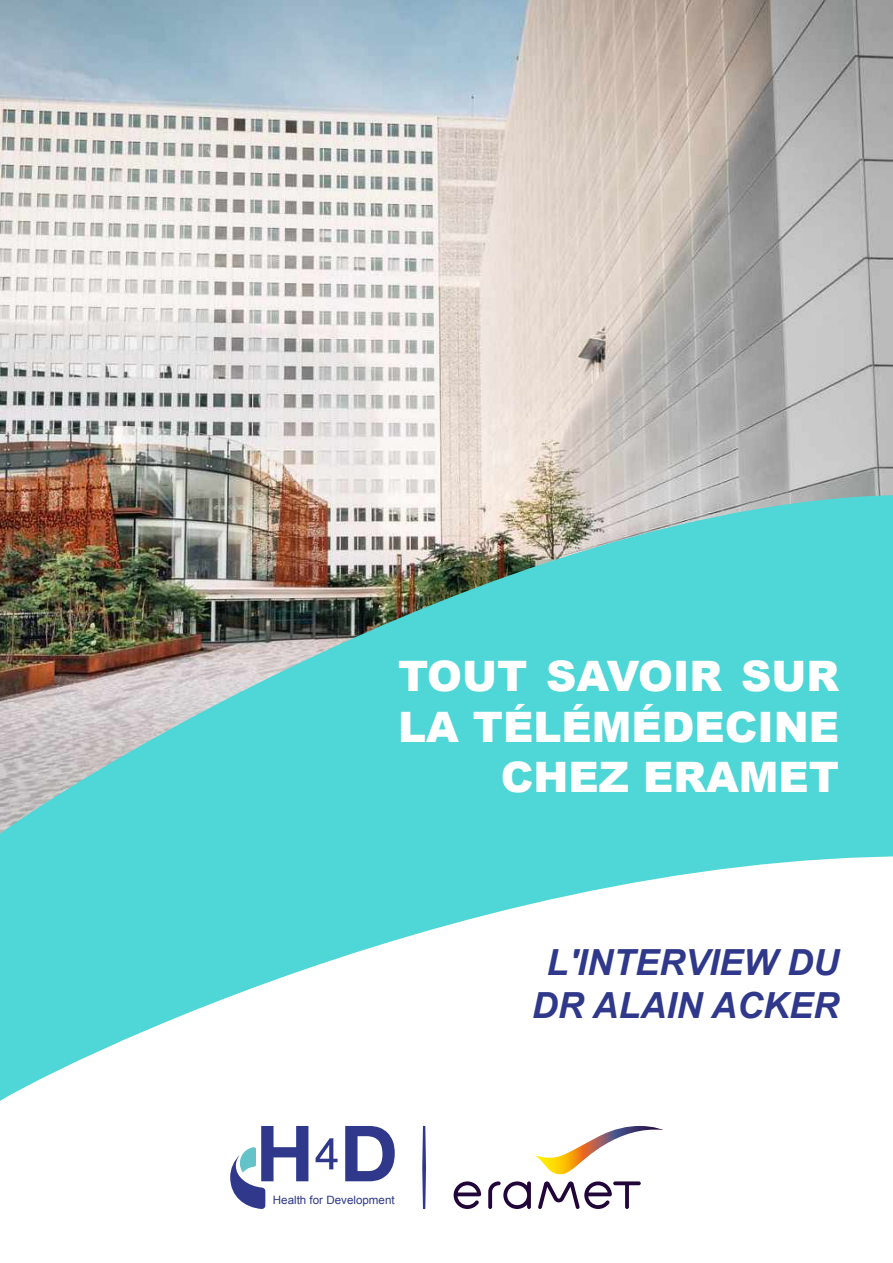
<style>
.page{position:relative;width:893px;height:1263px;background:#fff}
.page>*{position:absolute;margin:0;border:0;box-sizing:border-box;transform-origin:0 0}
.t1{font:900 42px/50.4px "Arial";color:#fff;text-align:right}
.t2{font:italic 700 36px/43.2px "Arial";color:#2f388a;text-align:center}
.t3{font:11.55px "Arial";color:#2f388a}
</style>
<div class="page">
<img style="left:0;top:0;width:893px;height:495px">
<svg style="left:0;top:495px;width:893px;height:606px;fill:#4fd6d6"></svg>
<svg style="left:422px;top:1126px;width:4px;height:83px"></svg>
<svg style="left:535px;top:1126px;width:128px;height:48px"></svg>
<svg style="left:454px;top:1181px;width:27px;height:28px"></svg>
<svg style="left:488px;top:1181px;width:43px;height:28px"></svg>
<svg style="left:538px;top:1181px;width:103px;height:28px"></svg>
<svg style="left:316px;top:1138px;width:22px;height:31px"></svg>
<svg style="left:345px;top:1126px;width:50px;height:55px"></svg>
<svg style="left:230px;top:1126px;width:78px;height:83px"></svg>
<p class="t1" style="left:398px;top:650px;width:442px">TOUT SAVOIR SUR<br>LA TÉLÉMÉDECINE<br>CHEZ ERAMET</p>
<p class="t3" style="left:273px;top:1192px;width:123px">Health for Development</p>
<p class="t2" style="left:532px;top:942px;width:309px">L'INTERVIEW DU<br>DR ALAIN ACKER</p>
</div>
